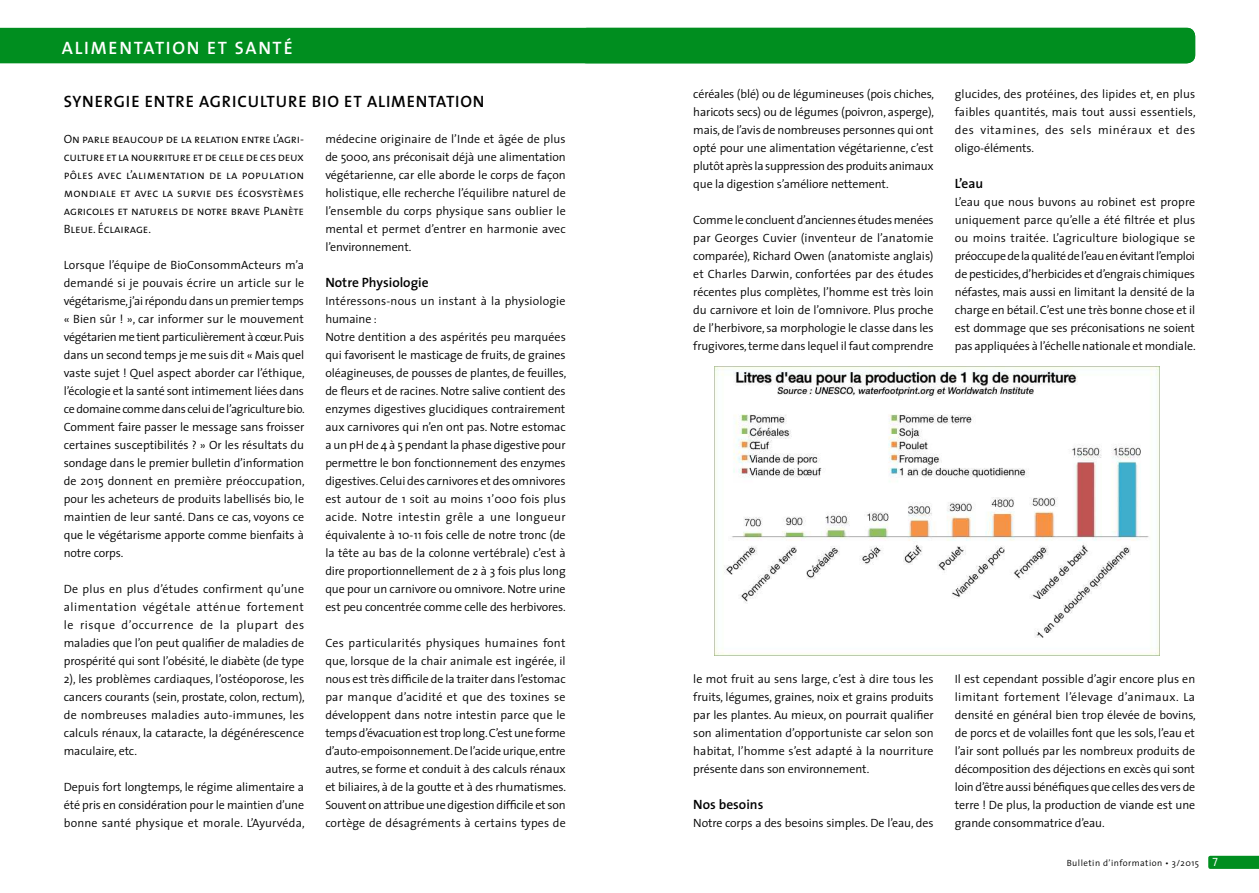
<style>
.page{position:relative;width:1259px;height:893px;background:#fff}
.page>*{position:absolute;margin:0;border:0;box-sizing:border-box;transform-origin:0 0}
.t1{font:18px "The Sans Semi Bold Caps";letter-spacing:.1em;color:#fff}
.t2{font:600 16.5px "The Sans";letter-spacing:.05em;color:#000}
.t3{font:600 13.5px "The Sans";color:#000}
.t4{font:300 12px/18px "The Sans";letter-spacing:-.01em;color:#000;text-align:justify}
.t5{font:12px/18px "The Sans Semi Light Caps";letter-spacing:-.01em;color:#000;text-align:justify}
.t6{font:300 9px "The Sans";letter-spacing:.05em;color:#000}
.s1{font-family:"The Sans Semi Light Caps";font-weight:400;font-size:12px;color:#fff}
</style>
<div class="page">
<svg style="left:1208px;top:856px;width:51px;height:13px"></svg>
<div style="left:0;top:28px;width:1195px;height:35px;background:#008e1f"></div>
<img style="left:715px;top:367px;width:445px;height:289px">
<h1 class="t1" style="left:62px;top:40px;width:232px">ALIMENTATION ET SANTÉ</h1>
<h2 class="t2" style="left:64px;top:94px;width:422px">SYNERGIE ENTRE AGRICULTURE BIO ET ALIMENTATION</h2>
<p class="t5" style="left:64px;top:130px;width:242px">On parle beaucoup de la relation entre l’agri&shy;culture et la nourriture et de celle de ces deux pôles avec l’alimentation de la population mondiale et avec la survie des écosystèmes agricoles et naturels de notre brave Planète Bleue. Éclairage.</p>
<p class="t4" style="left:64px;top:256px;width:242px">Lorsque l’équipe de BioConsommActeurs m’a demandé si je pouvais écrire un article sur le végétarisme, j’ai répondu dans un premier temps « Bien sûr ! », car informer sur le mouvement végétarien me tient particulièrement à cœur. Puis dans un second temps je me suis dit « Mais quel vaste sujet ! Quel aspect aborder car l’éthique, l’écologie et la santé sont intimement liées dans ce domaine comme dans celui de l’agriculture bio.<br>Comment faire passer le message sans froisser certaines susceptibilités ? » Or les résultats du sondage dans le premier bulletin d’information de 2015 donnent en première préoccupation, pour les acheteurs de produits labellisés bio, le maintien de leur santé. Dans ce cas, voyons ce que le végétarisme apporte comme bienfaits à notre corps.</p>
<p class="t4" style="left:64px;top:580px;width:242px">De plus en plus d’études confirment qu’une alimentation végétale atténue fortement le risque d’occurrence de la plupart des maladies que l’on peut qualifier de maladies de prospérité qui sont l’obésité, le diabète (de type 2), les problèmes cardiaques, l’ostéoporose, les cancers courants (sein, prostate, colon, rectum), de nombreuses maladies auto-immunes, les calculs rénaux, la cataracte, la dégénérescence maculaire, etc.</p>
<p class="t4" style="left:64px;top:778px;width:242px">Depuis fort longtemps, le régime alimentaire a été pris en considération pour le maintien d’une bonne santé physique et morale. L’Ayurvéda,</p>
<p class="t4" style="left:325px;top:130px;width:242px">médecine originaire de l’Inde et âgée de plus de 5000, ans préconisait déjà une alimentation végétarienne, car elle aborde le corps de façon holistique, elle recherche l’équilibre naturel de l’ensemble du corps physique sans oublier le mental et permet d’entrer en harmonie avec l’environnement.</p>
<p class="t3" style="left:325px;top:276px;width:105px">Notre Physiologie</p>
<p class="t4" style="left:325px;top:292px;width:242px;text-align:left">Intéressons-nous un instant à la physiologie humaine :<br>Notre dentition a des aspérités peu marquées qui favorisent le masticage de fruits, de graines oléagineuses, de pousses de plantes, de feuilles, de fleurs et de racines. Notre salive contient des enzymes digestives glucidiques contrairement aux carnivores qui n’en ont pas. Notre estomac a un pH de 4 à 5 pendant la phase digestive pour permettre le bon fonctionnement des enzymes digestives. Celui des carnivores et des omnivores est autour de 1 soit au moins 1’000 fois plus acide. Notre intestin grêle a une longueur équivalente à 10-11 fois celle de notre tronc (de la tête au bas de la colonne vertébrale) c’est à dire proportionnellement de 2 à 3 fois plus long que pour un carnivore ou omnivore. Notre urine est peu concentrée comme celle des herbivores.</p>
<p class="t4" style="left:325px;top:634px;width:242px">Ces particularités physiques humaines font que, lorsque de la chair animale est ingérée, il nous est très difficile de la traiter dans l’estomac par manque d’acidité et que des toxines se développent dans notre intestin parce que le temps d’évacuation est trop long. C’est une forme d’auto-empoisonnement. De l’acide urique, entre autres, se forme et conduit à des calculs rénaux et biliaires, à de la goutte et à des rhumatismes.<br>Souvent on attribue une digestion difficile et son cortège de désagréments à certains types de</p>
<p class="t4" style="left:693px;top:85px;width:242px">céréales (blé) ou de légumineuses (pois chiches, haricots secs) ou de légumes (poivron, asperge), mais, de l’avis de nombreuses personnes qui ont opté pour une alimentation végétarienne, c’est plutôt après la suppression des produits animaux que la digestion s’améliore nettement.</p>
<p class="t4" style="left:693px;top:211px;width:242px">Comme le concluent d’anciennes études menées par Georges Cuvier (inventeur de l’anatomie comparée), Richard Owen (anatomiste anglais) et Charles Darwin, confortées par des études récentes plus complètes, l’homme est très loin du carnivore et loin de l’omnivore. Plus proche de l’herbivore, sa morphologie le classe dans les frugivores, terme dans lequel il faut comprendre</p>
<p class="t4" style="left:955px;top:85px;width:242px">glucides, des protéines, des lipides et, en plus faibles quantités, mais tout aussi essentiels, des vitamines, des sels minéraux et des oligo-éléments.</p>
<p class="t3" style="left:955px;top:177px;width:30px">L’eau</p>
<p class="t4" style="left:955px;top:193px;width:242px">L’eau que nous buvons au robinet est propre uniquement parce qu’elle a été filtrée et plus ou moins traitée. L’agriculture biologique se préoccupe de la qualité de l’eau en évitant l’emploi de pesticides, d’herbicides et d’engrais chimiques néfastes, mais aussi en limitant la densité de la charge en bétail. C’est une très bonne chose et il est dommage que ses préconisations ne soient pas appliquées à l’échelle nationale et mondiale.</p>
<p class="t4" style="left:693px;top:670px;width:242px">le mot fruit au sens large, c’est à dire tous les fruits, légumes, graines, noix et grains produits par les plantes. Au mieux, on pourrait qualifier son alimentation d’opportuniste car selon son habitat, l’homme s’est adapté à la nourriture présente dans son environnement.</p>
<p class="t3" style="left:693px;top:798px;width:72px">Nos besoins</p>
<p class="t4" style="left:693px;top:814px;width:242px">Notre corps a des besoins simples. De l’eau, des</p>
<p class="t4" style="left:955px;top:670px;width:242px">Il est cependant possible d’agir encore plus en limitant fortement l’élevage d’animaux. La densité en général bien trop élevée de bovins, de porcs et de volailles font que les sols, l’eau et l’air sont pollués par les nombreux produits de décomposition des déjections en excès qui sont loin d’être aussi bénéfiques que celles des vers de terre ! De plus, la production de viande est une grande consommatrice d’eau.</p>
<p class="t6" style="left:1066px;top:859px;width:153px">Bulletin d’information • 3/2015 <span class="s1">7</span></p>
</div>
